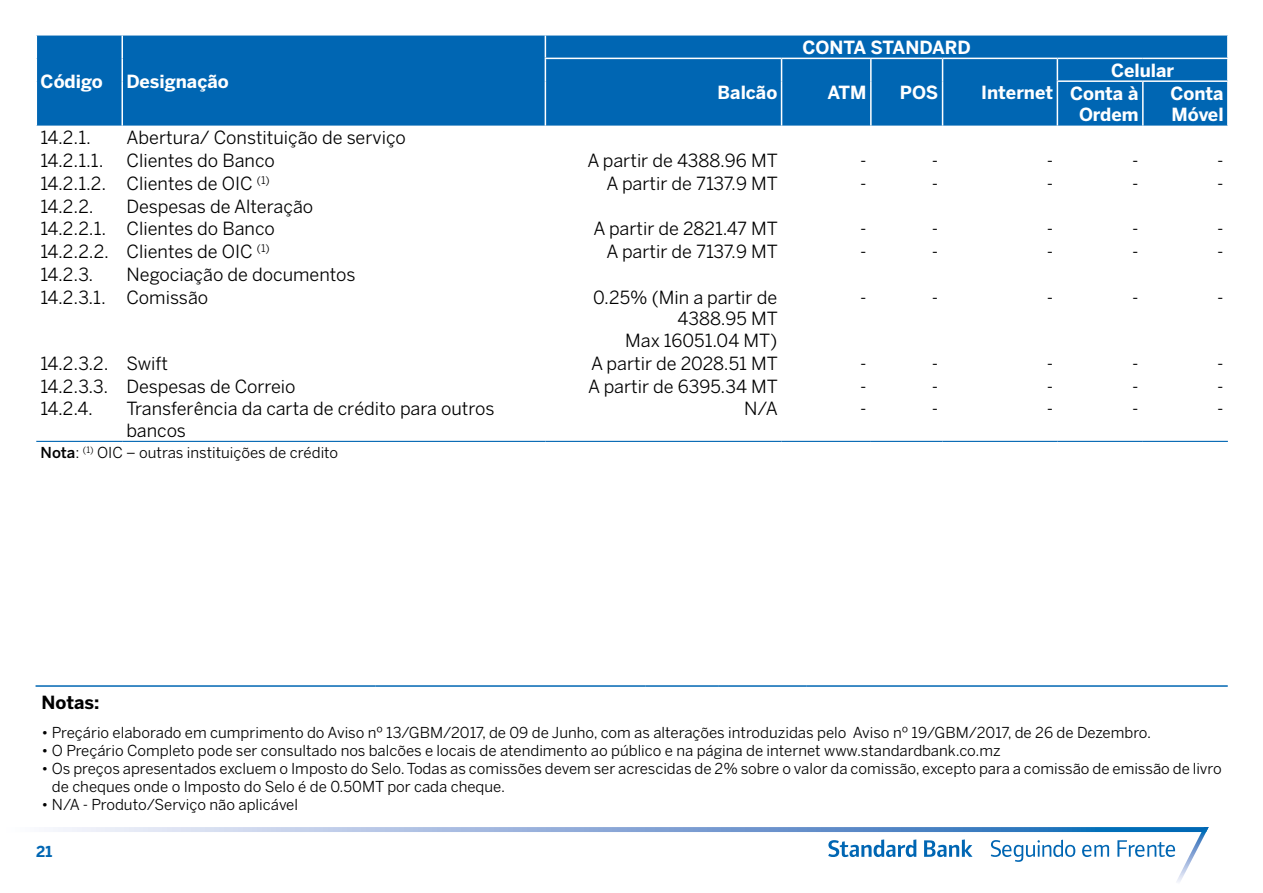
<style>
.page{position:relative;width:1263px;height:893px;background:#fff}
.page>*{position:absolute;margin:0;border:0;box-sizing:border-box;transform-origin:0 0}
.t1{font:18px/21.6px "Benton Sans";color:#000}
.t2{font:700 18px/21.6px "Benton Sans";color:#fff}
.t3{font:700 18px "Benton Sans";color:#000}
.t4{font:15px/18px "Benton Sans";color:#000}
.t5{font:700 15px "Benton Sans";color:#0066b3}
.s1{font-weight:500}
</style>
<div class="page">
<svg style="left:53px;top:827px;width:1156px;height:55px"></svg>
<hr style="left:36px;top:685px;width:340px;height:2px;background:#0066b3">
<hr style="left:376px;top:685px;width:270px;height:2px;background:#0066b3">
<hr style="left:646px;top:685px;width:72px;height:2px;background:#0066b3">
<hr style="left:718px;top:685px;width:88px;height:2px;background:#0066b3">
<hr style="left:806px;top:685px;width:422px;height:2px;background:#0066b3">
<div style="left:37px;top:36px;width:1190px;height:90px;background:#0066b3"></div>
<hr style="left:121px;top:36px;width:2px;height:22px;background:#fff">
<hr style="left:121px;top:58px;width:2px;height:23px;background:#fff">
<hr style="left:121px;top:81px;width:2px;height:45px;background:#fff">
<svg style="left:545px;top:36px;width:1px;height:45px"></svg>
<hr style="left:545px;top:81px;width:1px;height:45px;background:#fff">
<svg style="left:781px;top:59px;width:1px;height:22px"></svg>
<hr style="left:781px;top:81px;width:1px;height:45px;background:#fff">
<hr style="left:870px;top:59px;width:2px;height:22px;background:#fff">
<hr style="left:870px;top:81px;width:2px;height:45px;background:#fff">
<svg style="left:942px;top:59px;width:1px;height:22px"></svg>
<hr style="left:942px;top:81px;width:1px;height:45px;background:#fff">
<svg style="left:1057px;top:59px;width:1px;height:21px"></svg>
<hr style="left:1057px;top:82px;width:1px;height:44px;background:#fff">
<hr style="left:1142px;top:82px;width:1px;height:44px;background:#fff">
<hr style="left:36px;top:441px;width:86px;height:1px;background:#0066b3">
<hr style="left:122px;top:441px;width:423px;height:1px;background:#0066b3">
<hr style="left:545px;top:441px;width:236px;height:1px;background:#0066b3">
<hr style="left:781px;top:441px;width:90px;height:1px;background:#0066b3">
<hr style="left:871px;top:441px;width:71px;height:1px;background:#0066b3">
<hr style="left:942px;top:441px;width:115px;height:1px;background:#0066b3">
<hr style="left:1057px;top:441px;width:86px;height:1px;background:#0066b3">
<hr style="left:1143px;top:441px;width:85px;height:1px;background:#0066b3">
<hr style="left:1057px;top:80px;width:86px;height:2px;background:#fff">
<hr style="left:1143px;top:80px;width:86px;height:2px;background:#fff">
<hr style="left:545px;top:58px;width:236px;height:1px;background:#fff">
<hr style="left:781px;top:58px;width:90px;height:1px;background:#fff">
<hr style="left:871px;top:58px;width:71px;height:1px;background:#fff">
<hr style="left:942px;top:58px;width:115px;height:1px;background:#fff">
<hr style="left:1057px;top:58px;width:86px;height:1px;background:#fff">
<hr style="left:1143px;top:58px;width:86px;height:1px;background:#fff">
<p class="t2" style="left:41px;top:70px;width:64px">Código</p>
<p class="t2" style="left:126px;top:70px;width:104px">Designação</p>
<p class="t2" style="left:802px;top:37px;width:170px">CONTA STANDARD</p>
<p class="t2" style="left:718px;top:82px;width:61px">Balcão</p>
<p class="t2" style="left:827px;top:82px;width:41px">ATM</p>
<p class="t2" style="left:900px;top:82px;width:40px">POS</p>
<p class="t2" style="left:981px;top:82px;width:73px">Internet</p>
<p class="t2" style="left:1111px;top:59px;width:65px">Celular</p>
<p class="t2" style="left:1070px;top:82px;width:70px">Conta à</p>
<p class="t2" style="left:1079px;top:104px;width:61px">Ordem</p>
<p class="t2" style="left:1170px;top:82px;width:55px">Conta<br>Móvel</p>
<p class="t1" style="left:41px;top:127px;width:52px">14.2.1.</p>
<p class="t1" style="left:126px;top:127px;width:281px">Abertura/ Constituição de serviço</p>
<p class="t1" style="left:41px;top:149px;width:65px">14.2.1.1.</p>
<p class="t1" style="left:126px;top:149px;width:150px">Clientes do Banco</p>
<p class="t1" style="left:587px;top:149px;width:192px">A partir de 4388.96 MT</p>
<p class="t1" style="left:860px;top:149px;width:8px">-</p>
<p class="t1" style="left:932px;top:149px;width:8px">-</p>
<p class="t1" style="left:1047px;top:149px;width:8px">-</p>
<p class="t1" style="left:1132px;top:149px;width:8px">-</p>
<p class="t1" style="left:1217px;top:149px;width:8px">-</p>
<p class="t1" style="left:41px;top:172px;width:231px">14.2.1.2. Clientes de OIC <sup>(1)</sup></p>
<p class="t1" style="left:606px;top:172px;width:173px">A partir de 7137.9 MT</p>
<p class="t1" style="left:860px;top:172px;width:8px">-</p>
<p class="t1" style="left:932px;top:172px;width:8px">-</p>
<p class="t1" style="left:1047px;top:172px;width:8px">-</p>
<p class="t1" style="left:1132px;top:172px;width:8px">-</p>
<p class="t1" style="left:1217px;top:172px;width:8px">-</p>
<p class="t1" style="left:41px;top:195px;width:55px">14.2.2.</p>
<p class="t1" style="left:41px;top:194px;width:274px;line-height:22.8px;text-indent:86px">Despesas de Alteração<br>14.2.2.1. Clientes do Banco</p>
<p class="t1" style="left:593px;top:218px;width:186px">A partir de 2821.47 MT</p>
<p class="t1" style="left:860px;top:218px;width:8px">-</p>
<p class="t1" style="left:932px;top:218px;width:8px">-</p>
<p class="t1" style="left:1047px;top:218px;width:8px">-</p>
<p class="t1" style="left:1132px;top:218px;width:8px">-</p>
<p class="t1" style="left:1217px;top:218px;width:8px">-</p>
<p class="t1" style="left:41px;top:241px;width:231px">14.2.2.2. Clientes de OIC <sup>(1)</sup></p>
<p class="t1" style="left:606px;top:241px;width:173px">A partir de 7137.9 MT</p>
<p class="t1" style="left:860px;top:241px;width:8px">-</p>
<p class="t1" style="left:932px;top:241px;width:8px">-</p>
<p class="t1" style="left:1047px;top:241px;width:8px">-</p>
<p class="t1" style="left:1132px;top:241px;width:8px">-</p>
<p class="t1" style="left:1217px;top:241px;width:8px">-</p>
<p class="t1" style="left:41px;top:263px;width:54px">14.2.3.</p>
<p class="t1" style="left:41px;top:263px;width:316px;line-height:22.8px;text-indent:86px">Negociação de documentos<br>14.2.3.1. Comissão</p>
<p class="t1" style="left:593px;top:286px;width:186px;text-align:right">0.25% (Min a partir de<br>4388.95 MT<br>Max 16051.04 MT)</p>
<p class="t1" style="left:860px;top:286px;width:8px">-</p>
<p class="t1" style="left:932px;top:286px;width:8px">-</p>
<p class="t1" style="left:1047px;top:286px;width:8px">-</p>
<p class="t1" style="left:1132px;top:286px;width:8px">-</p>
<p class="t1" style="left:1217px;top:286px;width:8px">-</p>
<p class="t1" style="left:41px;top:352px;width:129px">14.2.3.2. Swift</p>
<p class="t1" style="left:591px;top:352px;width:188px">A partir de 2028.51 MT</p>
<p class="t1" style="left:860px;top:352px;width:8px">-</p>
<p class="t1" style="left:932px;top:352px;width:8px">-</p>
<p class="t1" style="left:1047px;top:352px;width:8px">-</p>
<p class="t1" style="left:1132px;top:352px;width:8px">-</p>
<p class="t1" style="left:1217px;top:352px;width:8px">-</p>
<p class="t1" style="left:41px;top:375px;width:257px">14.2.3.3. Despesas de Correio</p>
<p class="t1" style="left:588px;top:375px;width:191px">A partir de 6395.34 MT</p>
<p class="t1" style="left:860px;top:375px;width:8px">-</p>
<p class="t1" style="left:932px;top:375px;width:8px">-</p>
<p class="t1" style="left:1047px;top:375px;width:8px">-</p>
<p class="t1" style="left:1132px;top:375px;width:8px">-</p>
<p class="t1" style="left:1217px;top:375px;width:8px">-</p>
<p class="t1" style="left:41px;top:398px;width:54px">14.2.4.</p>
<p class="t1" style="left:126px;top:398px;width:369px">Transferência da carta de crédito para outros bancos</p>
<p class="t1" style="left:744px;top:398px;width:35px">N/A</p>
<p class="t1" style="left:860px;top:398px;width:8px">-</p>
<p class="t1" style="left:932px;top:398px;width:8px">-</p>
<p class="t1" style="left:1047px;top:398px;width:8px">-</p>
<p class="t1" style="left:1132px;top:398px;width:8px">-</p>
<p class="t1" style="left:1217px;top:398px;width:8px">-</p>
<p class="t4" style="left:41px;top:443px;width:299px"><span class="s1">Nota</span>: <sup>(1)</sup> OIC – outras instituições de crédito</p>
<p class="t3" style="left:42px;top:691px;width:59px">Notas:</p>
<p class="t4" style="left:42px;top:723px;width:1111px">• Preçário elaborado em cumprimento do Aviso nº 13/GBM/2017, de 09 de Junho, com as alterações introduzidas pelo Aviso nº 19/GBM/2017, de 26 de Dezembro.</p>
<p class="t4" style="left:42px;top:741px;width:961px">• O Preçário Completo pode ser consultado nos balcões e locais de atendimento ao público e na página de internet www.standardbank.co.mz</p>
<p class="t4" style="left:52px;top:759px;width:1171px;text-indent:-10px">• Os preços apresentados excluem o Imposto do Selo. Todas as comissões devem ser acrescidas de 2% sobre o valor da comissão, excepto para a comissão de emissão de livro de cheques onde o Imposto do Selo é de 0.50MT por cada cheque.</p>
<p class="t4" style="left:42px;top:795px;width:258px">• N/A - Produto/Serviço não aplicável</p>
<p class="t5" style="left:36px;top:843px;width:18px">21</p>
</div>
